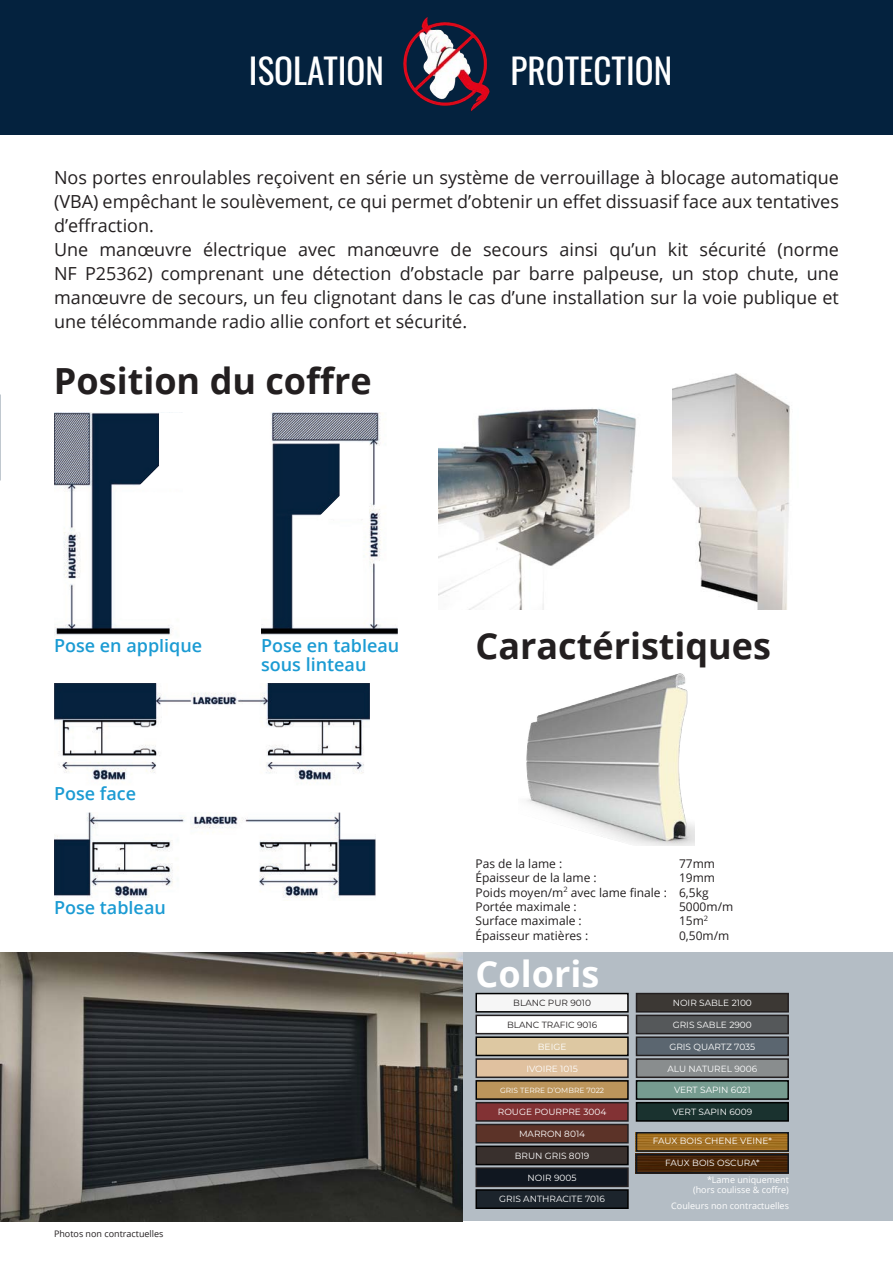
<style>
.page{position:relative;width:893px;height:1263px;background:#fff}
.page>*{position:absolute;margin:0;border:0;box-sizing:border-box;transform-origin:0 0}
.t1{font:700 36px "Open Sans";color:#231f20}
.t2{font:700 36px "Open Sans";color:#fff}
.t3{font:35.1px "Oswald";color:#fff}
.t4{font:18px/24px "Open Sans";color:#231f20;text-align:justify}
.t5{font:600 18px/19.5px "Open Sans";color:#1b9bd3}
.t6{font:12px "Open Sans";color:#231f20}
.t7{font:9px "Montserrat";color:#fff}
.t8{font:9px "Open Sans";color:#fff}
.t9{font:9px "Montserrat";color:#231f20}
.t10{font:9px "Open Sans";color:#231f20}
.t11{font:7.5px "Montserrat";color:#fff}
</style>
<div class="page">
<img style="left:54px;top:683px;width:315px;height:98px">
<img style="left:526px;top:673px;width:169px;height:172px">
<div style="left:463px;top:952px;width:430px;height:269px;background:#b4bdc5"></div>
<div style="left:476px;top:993px;width:152px;height:19px;background:#f6f6f6"></div>
<div style="left:475px;top:993px;width:154px;height:19px;border:2px solid #000"></div>
<div style="left:476px;top:1015px;width:152px;height:19px;background:#fff"></div>
<div style="left:475px;top:1015px;width:154px;height:19px;border:2px solid #231f20"></div>
<div style="left:476px;top:1037px;width:152px;height:18px;background:#ddc8a2"></div>
<div style="left:475px;top:1036px;width:154px;height:20px;border:2px solid #000"></div>
<div style="left:476px;top:1081px;width:152px;height:18px;background:#bc955b"></div>
<div style="left:475px;top:1080px;width:154px;height:20px;border:2px solid #000"></div>
<div style="left:636px;top:1103px;width:152px;height:18px;background:#1a322f"></div>
<div style="left:636px;top:1102px;width:153px;height:20px;border:2px solid #000"></div>
<div style="left:636px;top:1081px;width:152px;height:18px;background:#769c90"></div>
<div style="left:636px;top:1080px;width:153px;height:20px;border:2px solid #000"></div>
<div style="left:476px;top:1103px;width:152px;height:18px;background:#823234"></div>
<div style="left:475px;top:1102px;width:154px;height:20px;border:2px solid #231f20"></div>
<div style="left:636px;top:1059px;width:152px;height:18px;background:#898d8e"></div>
<div style="left:636px;top:1058px;width:153px;height:20px;border:2px solid #231f20"></div>
<div style="left:476px;top:1059px;width:152px;height:18px;background:#e0c19f"></div>
<div style="left:475px;top:1058px;width:154px;height:20px;border:2px solid #231f20"></div>
<div style="left:636px;top:1015px;width:152px;height:19px;background:#55585a"></div>
<div style="left:636px;top:1015px;width:153px;height:19px;border:2px solid #231f20"></div>
<div style="left:636px;top:993px;width:152px;height:19px;background:#3c3834"></div>
<div style="left:636px;top:993px;width:153px;height:19px;border:2px solid #231f20"></div>
<div style="left:636px;top:1037px;width:152px;height:18px;background:#5b6670"></div>
<div style="left:636px;top:1036px;width:153px;height:20px;border:2px solid #231f20"></div>
<div style="left:476px;top:1124px;width:152px;height:19px;background:#5c3328"></div>
<div style="left:475px;top:1124px;width:154px;height:19px;border:2px solid #231f20"></div>
<div style="left:476px;top:1168px;width:152px;height:18px;background:#101720"></div>
<div style="left:475px;top:1167px;width:154px;height:20px;border:2px solid #231f20"></div>
<div style="left:476px;top:1190px;width:152px;height:18px;background:#1c242c"></div>
<div style="left:475px;top:1189px;width:154px;height:20px;border:2px solid #000"></div>
<div style="left:476px;top:1146px;width:152px;height:18px;background:#39302d"></div>
<div style="left:475px;top:1145px;width:154px;height:20px;border:2px solid #000"></div>
<img style="left:639px;top:1135px;width:147px;height:14px">
<div style="left:636px;top:1132px;width:153px;height:20px;border:2px solid #101720"></div>
<img style="left:639px;top:1157px;width:147px;height:14px">
<div style="left:636px;top:1154px;width:153px;height:20px;border:2px solid #101720"></div>
<img style="left:0;top:952px;width:463px;height:269px">
<img style="left:54px;top:812px;width:321px;height:86px">
<img style="left:54px;top:413px;width:117px;height:222px">
<img style="left:261px;top:413px;width:137px;height:222px">
<div style="left:0;top:0;width:893px;height:134px;background:#04223e"></div>
<img style="left:672px;top:373px;width:118px;height:237px">
<img style="left:439px;top:408px;width:197px;height:202px">
<img style="left:403px;top:17px;width:87px;height:95px">
<svg style="left:136px;top:413px;width:35px;height:76px"></svg>
<svg style="left:317px;top:442px;width:52px;height:77px"></svg>
<p class="t3" style="left:249px;top:39px;width:137px">ISOLATION</p>
<p class="t3" style="left:511px;top:39px;width:163px">PROTECTION</p>
<p class="t4" style="left:54px;top:165px;width:786px">Nos portes enroulables reçoivent en série un système de verrouillage à blocage automatique (VBA) empêchant le soulèvement, ce qui permet d’obtenir un effet dissuasif face aux tentatives d’effraction.</p>
<p class="t4" style="left:54px;top:237px;width:786px">Une manœuvre électrique avec manœuvre de secours ainsi qu’un kit sécurité (norme NF P25362) comprenant une détection d’obstacle par barre palpeuse, un stop chute, une manœuvre de secours, un feu clignotant dans le cas d’une installation sur la voie publique et une télécommande radio allie confort et sécurité.</p>
<p class="t1" style="left:54px;top:356px;width:319px">Position du coffre</p>
<p class="t5" style="left:54px;top:635px;width:150px">Pose en applique</p>
<p class="t5" style="left:54px;top:783px;width:84px">Pose face</p>
<p class="t5" style="left:54px;top:898px;width:113px">Pose tableau</p>
<p class="t5" style="left:261px;top:635px;width:140px">Pose en tableau sous linteau</p>
<p class="t10" style="left:54px;top:1228px;width:111px">Photos non contractuelles</p>
<p class="t1" style="left:475px;top:620px;width:297px">Caractéristiques</p>
<p class="t6" style="left:475px;top:855px;width:88px">Pas de la lame :</p>
<p class="t6" style="left:475px;top:870px;width:123px">Épaisseur de la lame :</p>
<p class="t6" style="left:475px;top:884px;width:193px">Poids moyen/m<sup>2</sup> avec lame finale :</p>
<p class="t6" style="left:475px;top:898px;width:103px">Portée maximale :</p>
<p class="t6" style="left:475px;top:913px;width:108px">Surface maximale :</p>
<p class="t6" style="left:475px;top:927px;width:114px">Épaisseur matières :</p>
<p class="t2" style="left:475px;top:948px;width:125px">Coloris</p>
<p class="t6" style="left:679px;top:855px;width:38px">77mm</p>
<p class="t6" style="left:679px;top:870px;width:38px">19mm</p>
<p class="t6" style="left:679px;top:884px;width:31px">6,5kg</p>
<p class="t6" style="left:679px;top:898px;width:56px">5000m/m</p>
<p class="t6" style="left:679px;top:913px;width:31px">15m<sup>2</sup></p>
<p class="t6" style="left:679px;top:927px;width:52px">0,50m/m</p>
<p class="t9" style="left:513px;top:997px;width:79px">BLANC PUR 9010</p>
<p class="t9" style="left:507px;top:1018px;width:92px">BLANC TRAFIC 9016</p>
<p class="t7" style="left:538px;top:1040px;width:30px">BEIGE</p>
<p class="t11" style="left:500px;top:1085px;width:106px">GRIS TERRE D’OMBRE 7022</p>
<p class="t7" style="left:673px;top:997px;width:81px">NOIR SABLE 2100</p>
<p class="t7" style="left:669px;top:1040px;width:87px">GRIS QUARTZ 7035</p>
<p class="t7" style="left:673px;top:1018px;width:81px">GRIS SABLE 2900</p>
<p class="t7" style="left:526px;top:1062px;width:53px">IVOIRE 1015</p>
<p class="t7" style="left:667px;top:1062px;width:91px">ALU NATUREL 9006</p>
<p class="t7" style="left:674px;top:1084px;width:78px">VERT SAPIN 6021</p>
<p class="t7" style="left:498px;top:1106px;width:110px">ROUGE POURPRE 3004</p>
<p class="t7" style="left:519px;top:1127px;width:68px">MARRON 8014</p>
<p class="t7" style="left:528px;top:1171px;width:50px">NOIR 9005</p>
<p class="t7" style="left:499px;top:1193px;width:107px">GRIS ANTHRACITE 7016</p>
<p class="t7" style="left:515px;top:1149px;width:76px">BRUN GRIS 8019</p>
<p class="t7" style="left:672px;top:1106px;width:81px">VERT SAPIN 6009</p>
<p class="t7" style="left:653px;top:1134px;width:121px">FAUX BOIS CHENE VEINE*</p>
<p class="t7" style="left:665px;top:1156px;width:96px">FAUX BOIS OSCURA*</p>
<p class="t8" style="left:707px;top:1173px;width:83px">*Lame uniquement</p>
<p class="t8" style="left:693px;top:1184px;width:97px">(hors coulisse &amp; coffre)</p>
<p class="t8" style="left:671px;top:1199px;width:119px">Couleurs non contractuelles</p>
</div>
